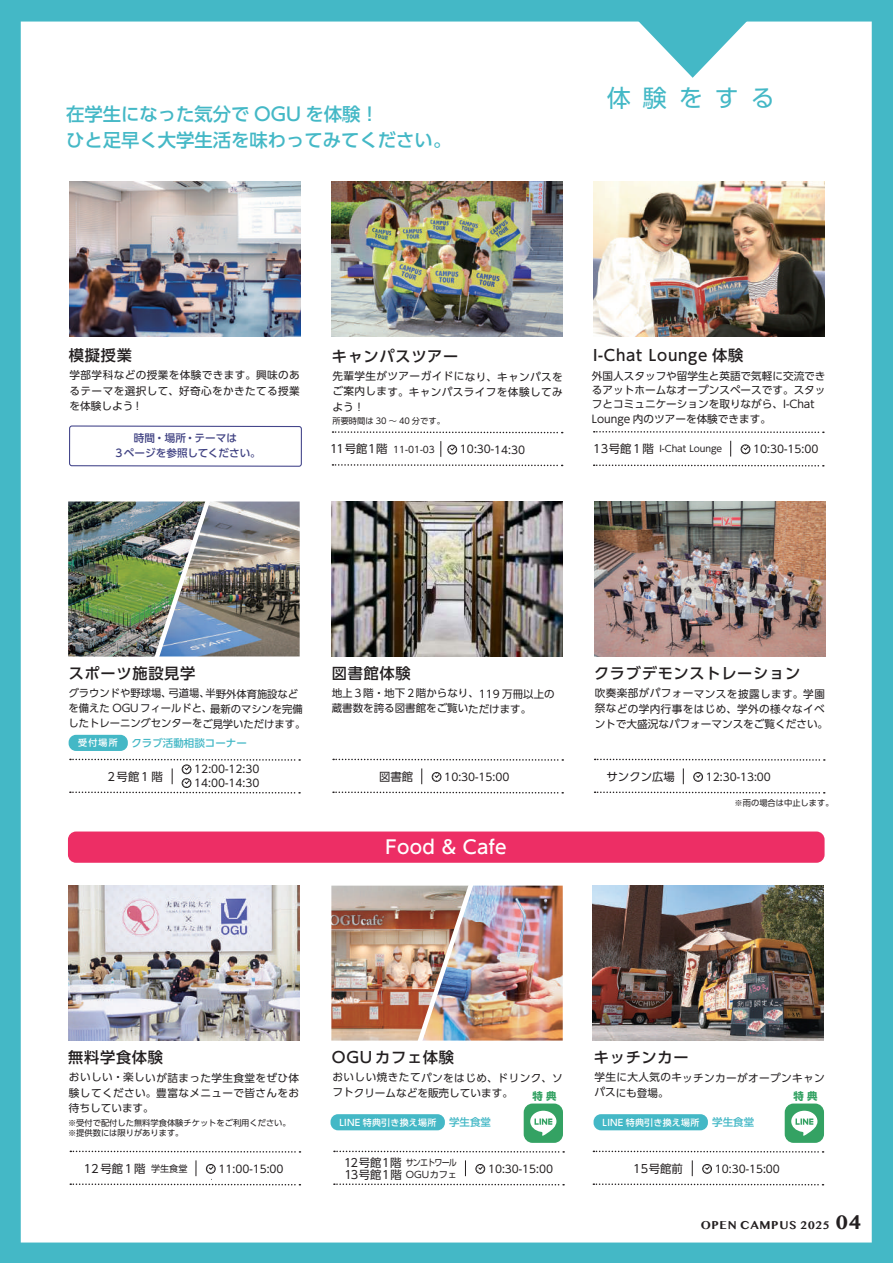
<style>
.page{position:relative;width:893px;height:1263px;background:#fff}
.page>*{position:absolute;margin:0;border:0;box-sizing:border-box;transform-origin:0 0}
.t1{font:24px "UD Shin Go Pr 6 N";letter-spacing:.5em;color:#44b8c6}
.t2{font:500 18.6px "UD Shin Go Pr 6 N";letter-spacing:.015em;color:#fff}
.t3{font:500 18.3px/26.2px "UD Shin Go Pr 6 N";color:#44b8c6}
.t4{font:500 15.15px "UD Shin Go Pr 6 N";letter-spacing:.045em;color:#231f20}
.t5{font:700 12.6px "Kannada MN";letter-spacing:.05em;color:#231f20}
.t6{font:11.4px "UD Shin Go Pr 6 N";letter-spacing:-.005em;color:#231f20}
.t7{font:10.65px/15.1px "UD Shin Go Pr 6 N";letter-spacing:.03em;color:#231f20;text-align:justify}
.t8{font:10.65px/14.4px "UD Shin Go Pr 6 N";color:#231f20}
.t9{font:500 10.65px/14.4px "UD Shin Go Pr 6 N";color:#414383;text-align:center}
.t10{font:10.65px/13.6px "UD Shin Go Pr 6 N";letter-spacing:-.005em;color:#231f20}
.t11{font:10.5px/15px "UD Shin Go Pr 6 N";letter-spacing:-.005em;color:#231f20}
.t12{font:500 10.5px "UD Shin Go Pr 6 N";color:#44b8c6}
.t13{font:700 10.35px "UD Shin Go Pr 6 N";color:#34a263}
.t14{font:9.15px "UD Shin Go Pr 6 N";letter-spacing:-.005em;color:#231f20}
.t15{font:9.15px "UD Shin Go Pr 6 N";letter-spacing:-.105em;color:#231f20;scale:.88 1}
.t16{font:500 9px "UD Shin Go Pr 6 N";letter-spacing:.025em;color:#fff}
.t17{font:8.25px/10.5px "UD Shin Go Pr 6 N";color:#231f20}
.s1{font-size:11.4px}
.s2{font-size:10.5px;color:#44b8c6}
.s3{font-size:9.15px}
.s4{font-size:22.05px}
</style>
<div class="page">
<img style="left:0;top:0;width:893px;height:1263px">
<h3 class="t3" style="left:66px;top:101px;width:387px">在学生になった気分で OGU を体験！<br>ひと足早く大学生活を味わってみてください。</h3>
<h1 class="t1" style="left:607px;top:78px;width:169px">体験をする</h1>
<h3 class="t4" style="left:69px;top:343px;width:64px">模擬授業</h3>
<p class="t7" style="left:70px;top:367px;width:232px">学部学科などの授業を体験できます。興味のあるテーマを選択して、好奇心をかきたてる授業を体験しよう！</p>
<p class="t9" style="left:115px;top:431px;width:147px">時間・場所・テーマは<br>3ページを参照してください。</p>
<h3 class="t4" style="left:593px;top:343px;width:152px">I-Chat Lounge 体験</h3>
<h3 class="t4" style="left:332px;top:344px;width:128px">キャンパスツアー</h3>
<p class="t7" style="left:332px;top:369px;width:232px">先輩学生がツアーガイドになり、キャンパスをご案内します。キャンパスライフを体験してみよう！</p>
<p class="t17" style="left:332px;top:415px;width:114px">所要時間は 30 ～ 40 分です。</p>
<p class="t14" style="left:330px;top:442px;width:106px"><span class="s1">11号館1階</span> 11-01-03</p>
<p class="t7" style="left:460px;top:442px;width:67px">10:30-14:30</p>
<p class="t14" style="left:593px;top:441px;width:131px"><span class="s1">13号館1階</span> I-Chat Lounge</p>
<p class="t7" style="left:753px;top:441px;width:67px">10:30-15:00</p>
<p class="t8" style="left:592px;top:368px;width:235px">外国人スタッフや留学生と英語で気軽に交流できるアットホームなオープンスペースです。スタッフとコミュニケーションを取りながら、I-Chat<br>Lounge 内のツアーを体験できます。</p>
<h3 class="t4" style="left:69px;top:661px;width:128px">スポーツ施設見学</h3>
<p class="t11" style="left:69px;top:686px;width:238px">グラウンドや野球場、弓道場、半野外体育施設などを備えた OGUフィールドと、最新のマシンを完備したトレーニングセンターをご見学いただけます。</p>
<p class="t16" style="left:78px;top:735px;width:41px">受付場所</p>
<p class="t12" style="left:131px;top:734px;width:117px">クラブ活動相談コーナー</p>
<p class="t6" style="left:107px;top:768px;width:57px">2号館1階</p>
<p class="t10" style="left:194px;top:762px;width:67px">12:00-12:30<br>14:00-14:30</p>
<h3 class="t4" style="left:332px;top:661px;width:80px">図書館体験</h3>
<p class="t11" style="left:332px;top:686px;width:232px">地上３階・地下２階からなり、119 万冊以上の蔵書数を誇る図書館をご覧いただけます。　　　</p>
<h3 class="t4" style="left:594px;top:661px;width:208px">クラブデモンストレーション</h3>
<p class="t7" style="left:595px;top:686px;width:235px;text-align:left">吹奏楽部がパフォーマンスを披露します。学園祭などの学内行事をはじめ、学外の様々なイベントで大盛況なパフォーマンスをご覧ください。</p>
<p class="t6" style="left:379px;top:768px;width:36px">図書館</p>
<p class="t7" style="left:444px;top:769px;width:67px">10:30-15:00</p>
<p class="t6" style="left:607px;top:768px;width:70px">サンクン広場</p>
<p class="t7" style="left:706px;top:769px;width:67px">12:30-13:00</p>
<h2 class="t2" style="left:385px;top:832px;width:123px">Food &amp; Cafe</h2>
<p class="t17" style="left:735px;top:797px;width:100px">※雨の場合は中止します。</p>
<h3 class="t4" style="left:68px;top:1045px;width:96px">無料学食体験</h3>
<p class="t7" style="left:69px;top:1070px;width:232px">おいしい・楽しいが詰まった学生食堂をぜひ体験してください。豊富なメニューで皆さんをお待ちしています。</p>
<h3 class="t4" style="left:332px;top:1045px;width:124px">OGU カフェ体験</h3>
<p class="t7" style="left:332px;top:1069px;width:232px">おいしい焼きたてパンをはじめ、ドリンク、ソフトクリームなどを販売しています。</p>
<h3 class="t4" style="left:594px;top:1045px;width:96px">キッチンカー</h3>
<p class="t7" style="left:594px;top:1070px;width:232px">学生に大人気のキッチンカーがオープンキャンパスにも登場。</p>
<p class="t13" style="left:532px;top:1087px;width:26px">特 典</p>
<p class="t13" style="left:793px;top:1087px;width:26px">特 典</p>
<p class="t17" style="left:68px;top:1117px;width:224px">※受付で配付した無料学食体験チケットをご利用ください。※提供数には限りがあります。</p>
<p class="t16" style="left:340px;top:1115px;width:153px">LINE 特典引き換え場所 <span class="s2">学生食堂</span></p>
<p class="t16" style="left:603px;top:1115px;width:153px">LINE 特典引き換え場所 <span class="s2">学生食堂</span></p>
<p class="t6" style="left:84px;top:1159px;width:105px">12号館1階 <span class="s3">学生食堂</span></p>
<p class="t7" style="left:219px;top:1161px;width:67px">11:00-15:00</p>
<p class="t15" style="left:344px;top:1155px;width:130px"><span class="s1">12号館1階</span>サンエトワール</p>
<p class="t6" style="left:344px;top:1165px;width:114px">13号館1階 <span class="s3">OGUカフェ</span></p>
<p class="t6" style="left:633px;top:1159px;width:51px">15号館前</p>
<p class="t7" style="left:488px;top:1161px;width:67px">10:30-15:00</p>
<p class="t7" style="left:715px;top:1161px;width:67px">10:30-15:00</p>
<p class="t5" style="left:701px;top:1218px;width:162px">OPEN CAMPUS 2025 <span class="s4">04</span></p>
</div>
